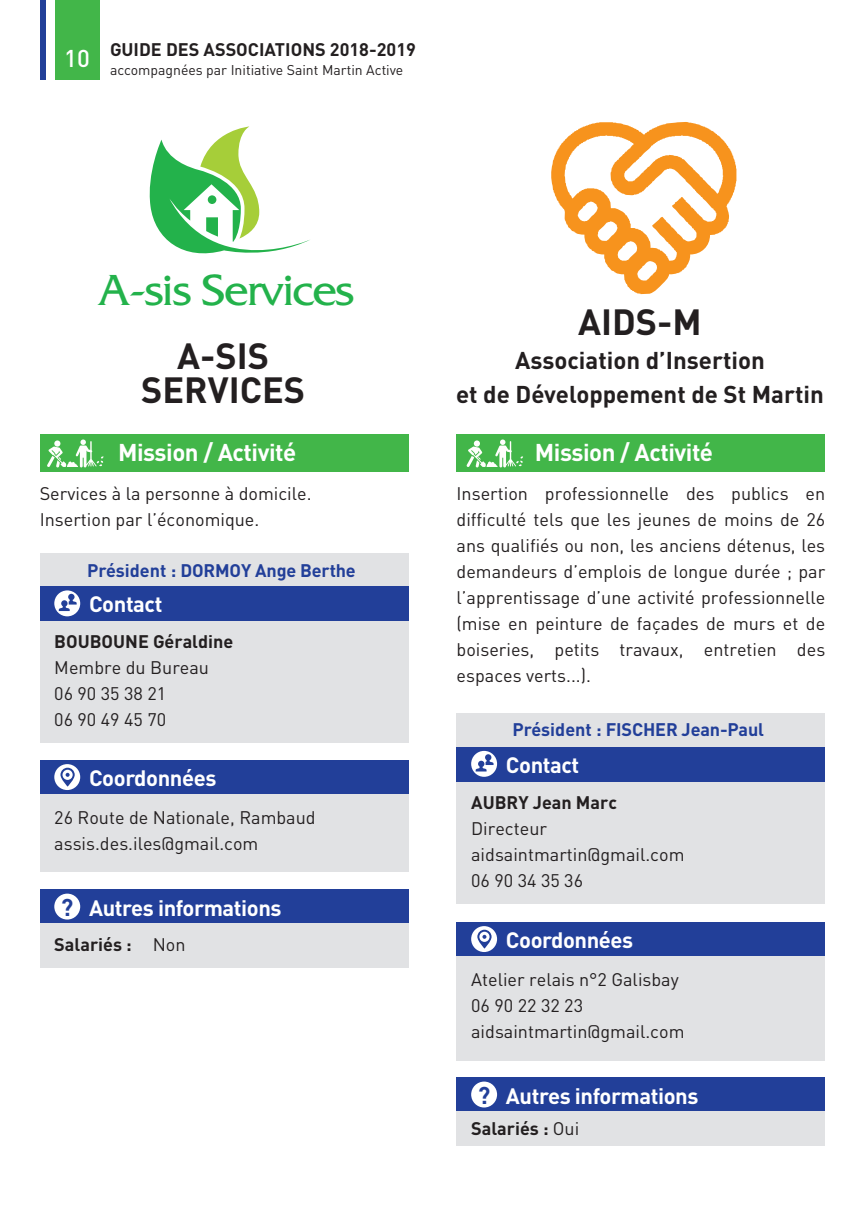
<style>
.page{position:relative;width:865px;height:1214px;background:#fff}
.page>*{position:absolute;margin:0;border:0;box-sizing:border-box;transform-origin:0 0}
.t1{font:45.6px "Friz Quadrata";letter-spacing:-.025em;color:#23b24b}
.t2{font:700 36px/34px "DINOT";color:#231f20;text-align:center}
.t3{font:700 24px/34px "DINOT";color:#231f20;text-align:center}
.t4{font:700 24px "DINOT";letter-spacing:-.02em;color:#fff}
.t5{font:500 24px "DINOT";color:#fff}
.t6{font:700 22px "DINOT";letter-spacing:-.02em;color:#fff}
.t7{font:18px/26px "DINOT";color:#231f20}
.t8{font:700 18px "DINOT";color:#231f20}
.t9{font:700 18px "DINOT";letter-spacing:-.01em;color:#223f99}
.t10{font:14px "DINOT";color:#231f20}
.s1{font-size:24px;color:#223f99}
.s2{font-weight:400}
</style>
<div class="page">
<div style="left:40px;top:552px;width:368px;height:190px;background:#e1e2e4"></div>
<div style="left:40px;top:586px;width:368px;height:34px;background:#223f99"></div>
<div style="left:54px;top:590px;width:26px;height:26px;background:#fff;border-radius:50%"></div>
<svg style="left:59px;top:593px;width:18px;height:18px"></svg>
<div style="left:40px;top:760px;width:368px;height:34px;background:#223f99"></div>
<div style="left:54px;top:764px;width:26px;height:26px;background:#fff;border-radius:50%"></div>
<svg style="left:60px;top:767px;width:15px;height:19px"></svg>
<svg style="left:62px;top:769px;width:11px;height:10px"></svg>
<svg style="left:66px;top:772px;width:4px;height:4px"></svg>
<div style="left:40px;top:794px;width:368px;height:77px;background:#e1e2e4"></div>
<div style="left:40px;top:889px;width:368px;height:34px;background:#223f99"></div>
<div style="left:54px;top:893px;width:26px;height:26px;background:#fff;border-radius:50%"></div>
<div style="left:40px;top:923px;width:368px;height:44px;background:#e1e2e4"></div>
<div style="left:40px;top:435px;width:368px;height:37px;background:#42b649"></div>
<div style="left:456px;top:713px;width:369px;height:190px;background:#e1e2e4"></div>
<div style="left:456px;top:747px;width:369px;height:34px;background:#223f99"></div>
<svg style="left:471px;top:750px;width:26px;height:26px"></svg>
<svg style="left:475px;top:754px;width:18px;height:17px"></svg>
<div style="left:456px;top:922px;width:369px;height:34px;background:#223f99"></div>
<div style="left:471px;top:926px;width:26px;height:25px;background:#fff;border-radius:50%"></div>
<svg style="left:477px;top:929px;width:14px;height:19px"></svg>
<svg style="left:479px;top:931px;width:10px;height:10px"></svg>
<svg style="left:482px;top:934px;width:4px;height:4px"></svg>
<div style="left:456px;top:956px;width:369px;height:104px;background:#e1e2e4"></div>
<div style="left:456px;top:1077px;width:369px;height:34px;background:#223f99"></div>
<div style="left:471px;top:1081px;width:26px;height:26px;background:#fff;border-radius:50%"></div>
<div style="left:456px;top:1111px;width:369px;height:34px;background:#e1e2e4"></div>
<div style="left:456px;top:435px;width:369px;height:37px;background:#42b649"></div>
<div style="left:56px;top:0;width:44px;height:79px;background:#42b649"></div>
<div style="left:40px;top:0;width:5px;height:79px;background:#223f99"></div>
<svg style="left:149px;top:126px;width:161px;height:128px"></svg>
<div style="left:208px;top:195px;width:8px;height:9px;background:#23b24b;border-radius:50%"></div>
<svg style="left:551px;top:122px;width:185px;height:172px"></svg>
<svg style="left:47px;top:439px;width:57px;height:28px"></svg>
<svg style="left:466px;top:439px;width:57px;height:28px"></svg>
<h3 class="t5" style="left:64px;top:43px;width:27px">10</h3>
<p class="t8" style="left:110px;top:38px;width:307px">GUIDE DES ASSOCIATIONS 2018-2019</p>
<p class="t10" style="left:110px;top:61px;width:295px">accompagnées par Initiative Saint Martin Active</p>
<h1 class="t1" style="left:98px;top:265px;width:258px">A-sis Services</h1>
<h2 class="t2" style="left:141px;top:338px;width:165px">A-SIS<br>SERVICES</h2>
<h3 class="t4" style="left:118px;top:437px;width:180px">Mission / Activité</h3>
<p class="t7" style="left:40px;top:480px;width:273px">Services à la personne à domicile.<br>Insertion par l’économique.</p>
<p class="t9" style="left:87px;top:558px;width:270px">Président : DORMOY Ange Berthe</p>
<p class="t6" style="left:89px;top:590px;width:75px">Contact</p>
<p class="t8" style="left:54px;top:629px;width:180px">BOUBOUNE Géraldine</p>
<p class="t7" style="left:54px;top:654px;width:156px">Membre du Bureau<br>06 90 35 38 21<br>06 90 49 45 70</p>
<p class="t6" style="left:89px;top:763px;width:129px">Coordonnées</p>
<p class="t7" style="left:54px;top:804px;width:263px">26 Route de Nationale, Rambaud assis.des.iles@gmail.com</p>
<p class="t6" style="left:61px;top:893px;width:222px"><span class="s1">?</span> Autres informations</p>
<p class="t8" style="left:54px;top:932px;width:133px">Salariés : <span class="s2">Non</span></p>
<h2 class="t2" style="left:578px;top:304px;width:125px">AIDS-M</h2>
<h3 class="t3" style="left:456px;top:343px;width:369px">Association d’Insertion<br>et de Développement de St Martin</h3>
<h3 class="t4" style="left:535px;top:437px;width:180px">Mission / Activité</h3>
<p class="t7" style="left:456px;top:480px;width:370px;text-align:justify">Insertion professionnelle des publics en difficulté tels que les jeunes de moins de 26 ans qualifiés ou non, les anciens détenus, les demandeurs d’emplois de longue durée ; par l’apprentissage d’une activité professionnelle (mise en peinture de façades de murs et de boiseries, petits travaux, entretien des espaces verts...).</p>
<p class="t9" style="left:512px;top:718px;width:253px">Président : FISCHER Jean-Paul</p>
<p class="t6" style="left:506px;top:750px;width:75px">Contact</p>
<p class="t8" style="left:471px;top:790px;width:147px">AUBRY Jean Marc</p>
<p class="t7" style="left:471px;top:814px;width:215px">Directeur aidsaintmartin@gmail.com<br>06 90 34 35 36</p>
<p class="t6" style="left:506px;top:925px;width:129px">Coordonnées</p>
<p class="t7" style="left:471px;top:966px;width:215px">Atelier relais n°2 Galisbay<br>06 90 22 32 23 aidsaintmartin@gmail.com</p>
<p class="t6" style="left:478px;top:1080px;width:222px"><span class="s1">?</span> Autres informations</p>
<p class="t8" style="left:471px;top:1116px;width:110px">Salariés : <span class="s2">Oui</span></p>
</div>
